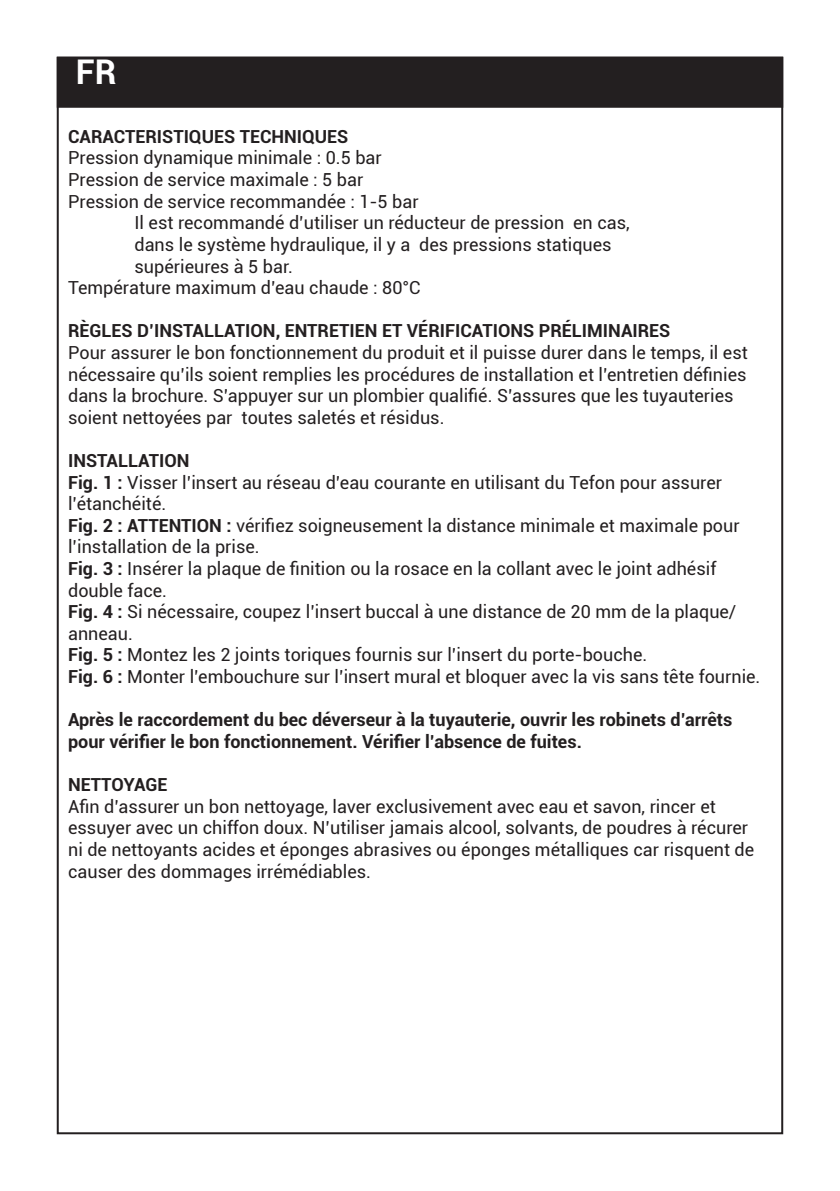
<style>
.page{position:relative;width:840px;height:1191px;background:#fff}
.page>*{position:absolute;margin:0;border:0;box-sizing:border-box;transform-origin:0 0}
.t1{font:700 34px "Roboto";color:#fff}
.t2{font:18px/21.6px "Roboto";color:#231f20}
.t3{font:700 18px/21.6px "Roboto";color:#231f20}
.s1{font-weight:700}
</style>
<div class="page">
<div style="left:58px;top:58px;width:723px;height:49px;background:#231f20"></div>
<div style="left:57px;top:57px;width:725px;height:51px;border:2px solid #231f20"></div>
<p class="t1" style="left:76px;top:48px;width:42px">FR</p>
<p class="t3" style="left:68px;top:125px;width:282px">CARACTERISTIQUES TECHNIQUES</p>
<p class="t2" style="left:68px;top:147px;width:315px">Pression dynamique minimale : 0.5 bar</p>
<p class="t2" style="left:68px;top:168px;width:296px">Pression de service maximale : 5 bar</p>
<p class="t2" style="left:68px;top:190px;width:352px">Pression de service recommandée : 1-5 bar</p>
<p class="t2" style="left:134px;top:211px;width:496px">Il est recommandé d’utiliser un réducteur de pression en cas,</p>
<p class="t2" style="left:134px;top:233px;width:478px">dans le système hydraulique, il y a des pressions statiques</p>
<p class="t2" style="left:134px;top:255px;width:160px">supérieures à 5 bar.</p>
<p class="t2" style="left:68px;top:276px;width:354px">Température maximum d’eau chaude : 80°C</p>
<p class="t3" style="left:68px;top:319px;width:603px">RÈGLES D’INSTALLATION, ENTRETIEN ET VÉRIFICATIONS PRÉLIMINAIRES</p>
<p class="t2" style="left:68px;top:341px;width:680px">Pour assurer le bon fonctionnement du produit et il puisse durer dans le temps, il est nécessaire qu’ils soient remplies les procédures de installation et l’entretien définies dans la brochure. S’appuyer sur un plombier qualifié. S’assures que les tuyauteries soient nettoyées par toutes saletés et résidus.</p>
<p class="t3" style="left:68px;top:449px;width:123px">INSTALLATION</p>
<p class="t2" style="left:68px;top:471px;width:655px"><span class="s1">Fig. 1 :</span> Visser l’insert au réseau d’eau courante en utilisant du Tefon pour assurer l’étanchéité.</p>
<p class="t2" style="left:68px;top:514px;width:672px"><span class="s1">Fig. 2 : ATTENTION :</span> vérifiez soigneusement la distance minimale et maximale pour l’installation de la prise.</p>
<p class="t2" style="left:68px;top:557px;width:649px"><span class="s1">Fig. 3 :</span> Insérer la plaque de finition ou la rosace en la collant avec le joint adhésif double face.</p>
<p class="t2" style="left:68px;top:600px;width:669px"><span class="s1">Fig. 4 :</span> Si nécessaire, coupez l’insert buccal à une distance de 20 mm de la plaque/ anneau.</p>
<p class="t2" style="left:68px;top:643px;width:580px"><span class="s1">Fig. 5 :</span> Montez les 2 joints toriques fournis sur l’insert du porte-bouche.</p>
<p class="t2" style="left:68px;top:665px;width:693px"><span class="s1">Fig. 6 :</span> Monter l’embouchure sur l’insert mural et bloquer avec la vis sans tête fournie.</p>
<p class="t3" style="left:68px;top:708px;width:665px">Après le raccordement du bec déverseur à la tuyauterie, ouvrir les robinets d’arrêts pour vérifier le bon fonctionnement. Vérifier l’absence de fuites.</p>
<p class="t3" style="left:68px;top:773px;width:101px">NETTOYAGE</p>
<p class="t2" style="left:68px;top:795px;width:687px">Afin d’assurer un bon nettoyage, laver exclusivement avec eau et savon, rincer et essuyer avec un chiffon doux. N’utiliser jamais alcool, solvants, de poudres à récurer ni de nettoyants acides et éponges abrasives ou éponges métalliques car risquent de causer des dommages irrémédiables.</p>
</div>
